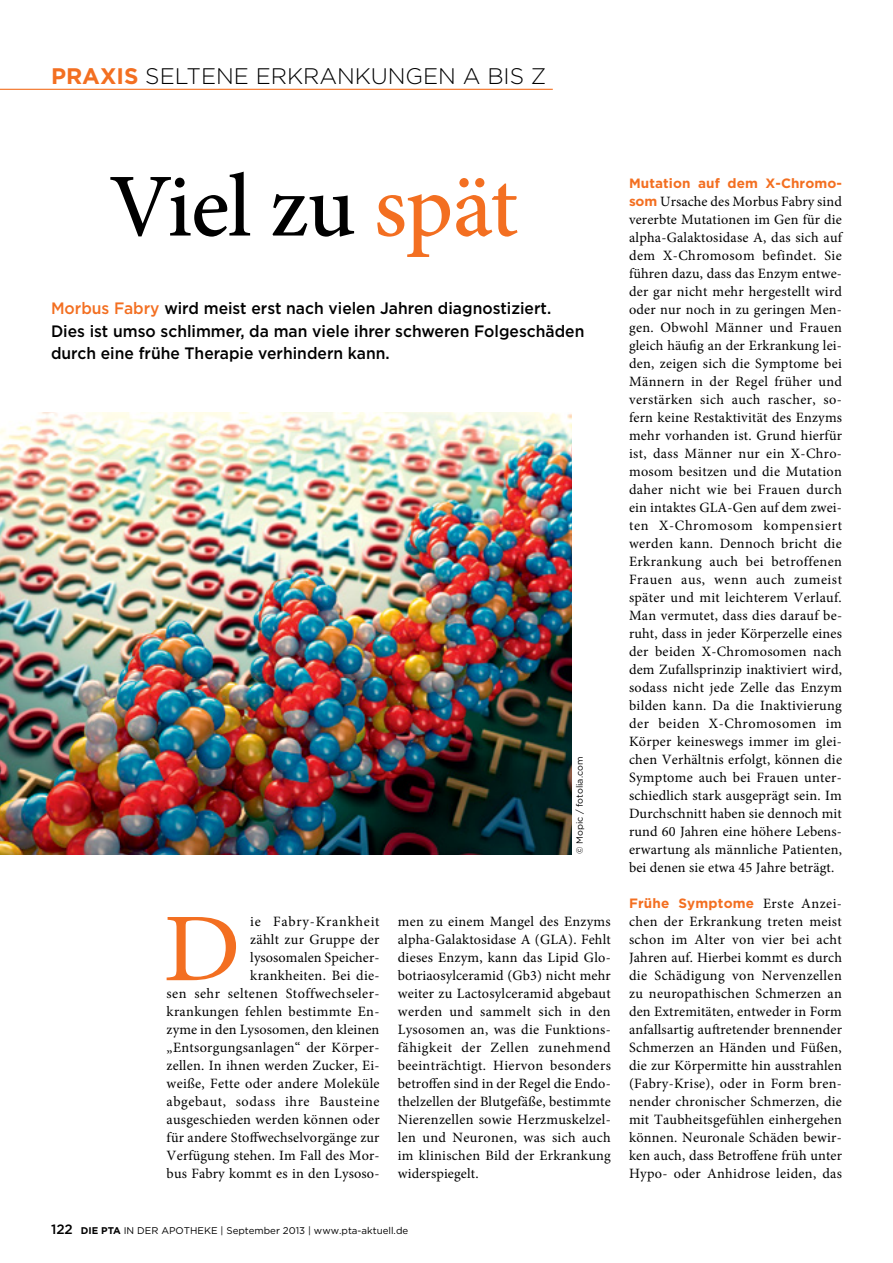
<style>
.page{position:relative;width:893px;height:1263px;background:#fff}
.page>*{position:absolute;margin:0;border:0;box-sizing:border-box;transform-origin:0 0}
.t1{font:97.2px "Minion Pro";color:#f36f21;scale:1.09 1}
.t2{font:500 90px "Minion Pro";letter-spacing:-.015em;color:#000}
.t3{font:300 22.5px "Gotham";color:#000}
.t4{font:500 16.5px/22.5px "Gotham";color:#000;scale:.95 1}
.t5{font:14.25px/18px "Minion Pro";letter-spacing:.015em;color:#000;text-align:justify}
.t6{font:700 13.5px "Gotham";letter-spacing:.01em;color:#f36f21}
.t7{font:9.75px "Gotham";color:#000}
.t8{font:9px "Gotham";color:#000}
.s1{font-weight:700;color:#f36f21}
.s2{color:#f36f21}
.s3{font-weight:500;font-size:13.5px}
.s4{font-weight:700}
.s5{font-family:"Gotham";font-weight:700;font-size:13.5px;color:#f36f21}
.s6{font-family:"Minion Pro";font-weight:400;font-size:14.25px;color:#000}
</style>
<div class="page">
<img style="left:0;top:412px;width:571px;height:442px">
<hr style="left:0;top:89px;width:553px;height:1px;background:#f36f21">
<h3 class="t3" style="left:51px;top:62px;width:497px"><span class="s1">PRAXIS</span> SELTENE ERKRANKUNGEN A BIS Z</h3>
<h2 class="t2" style="left:109px;top:146px;width:411px">Viel zu <span class="s2">spät</span></h2>
<p class="t4" style="left:51px;top:297px;width:563px"><span class="s2">Morbus Fabry</span> wird meist erst nach vielen Jahren diagnostiziert.<br>Dies ist umso schlimmer, da man viele ihrer schweren Folgeschäden durch eine frühe Therapie verhindern kann.</p>
<p class="t8" style="left:574px;top:854px;width:99px;rotate:-90deg">© Mopic / fotolia.com</p>
<p class="t5" style="left:167px;top:913px;width:215px;text-align:right">ie Fabry-Krankheit<br>zählt zur Gruppe der<br>lysosomalen Speicher-<br>krankheiten. Bei die-<br>sen sehr seltenen Stoffwechseler&shy;krankungen fehlen bestimmte En&shy;zyme in den Lysosomen, den kleinen „Entsorgungsanlagen“ der Körper&shy;zellen. In ihnen werden Zucker, Ei&shy;weiße, Fette oder andere Moleküle abgebaut, sodass ihre Bausteine ausgeschieden werden können oder für andere Stoffwechselvorgänge zur<br>Verfügung stehen. Im Fall des Mor&shy;bus Fabry kommt es in den Lysoso-</p>
<p class="t5" style="left:398px;top:913px;width:215px">men zu einem Mangel des Enzyms alpha-Galaktosidase A (GLA). Fehlt dieses Enzym, kann das Lipid Glo&shy;botriaosylceramid (Gb3) nicht mehr weiter zu Lactosylceramid abgebaut werden und sammelt sich in den Lysosomen an, was die Funktions&shy;fähigkeit der Zellen zunehmend beeinträchtigt. Hiervon besonders betroffen sind in der Regel die Endo&shy;thelzellen der Blutgefäße, bestimmte Nierenzellen sowie Herzmuskelzel&shy;len und Neuronen, was sich auch im klinischen Bild der Erkrankung widerspiegelt.</p>
<h1 class="t1" style="left:163px;top:884px;width:73px">D</h1>
<p class="t7" style="left:51px;top:1224px;width:359px"><span class="s3">122</span> <span class="s4">DIE PTA</span> IN DER APOTHEKE | September 2013 | www.pta-aktuell.de</p>
<p class="t6" style="left:629px;top:174px;width:214px">Mutation auf dem X-Chromo-</p>
<p class="t5" style="left:629px;top:193px;width:215px"><span class="s5">som</span> Ursache des Morbus Fabry sind vererbte Mutationen im Gen für die alpha-Galaktosidase A, das sich auf dem X-Chromosom befindet. Sie führen dazu, dass das Enzym entwe&shy;der gar nicht mehr hergestellt wird oder nur noch in zu geringen Men&shy;gen. Obwohl Männer und Frauen gleich häufig an der Erkrankung lei&shy;den, zeigen sich die Symptome bei Männern in der Regel früher und verstärken sich auch rascher, so&shy;fern keine Restaktivität des Enzyms mehr vorhanden ist. Grund hierfür ist, dass Männer nur ein X-Chro&shy;mosom besitzen und die Mutation daher nicht wie bei Frauen durch ein intaktes GLA-Gen auf dem zwei&shy;ten X-Chromosom kompensiert werden kann. Dennoch bricht die Erkrankung auch bei betroffenen Frauen aus, wenn auch zumeist später und mit leichterem Verlauf.<br>Man vermutet, dass dies darauf be&shy;ruht, dass in jeder Körperzelle eines der beiden X-Chromosomen nach dem Zufallsprinzip inaktiviert wird, sodass nicht jede Zelle das Enzym bilden kann. Da die Inaktivierung der beiden X-Chromosomen im Körper keineswegs immer im glei&shy;chen Verhältnis erfolgt, können die Symptome auch bei Frauen unter&shy;schiedlich stark ausgeprägt sein. Im Durchschnitt haben sie dennoch mit rund 60 Jahren eine höhere Lebens&shy;erwartung als männliche Patienten, bei denen sie etwa 45 Jahre beträgt.</p>
<p class="t6" style="left:629px;top:894px;width:214px">Frühe Symptome <span class="s6">Erste Anzei-</span></p>
<p class="t5" style="left:629px;top:913px;width:215px">chen der Erkrankung treten meist schon im Alter von vier bei acht Jahren auf. Hierbei kommt es durch die Schädigung von Nervenzellen zu neuropathischen Schmerzen an den Extremitäten, entweder in Form anfallsartig auftretender brennender Schmerzen an Händen und Füßen, die zur Körpermitte hin ausstrahlen (Fabry-Krise), oder in Form bren&shy;nender chronischer Schmerzen, die mit Taubheitsgefühlen einhergehen können. Neuronale Schäden bewir&shy;ken auch, dass Betroffene früh unter Hypo- oder Anhidrose leiden, das</p>
</div>
